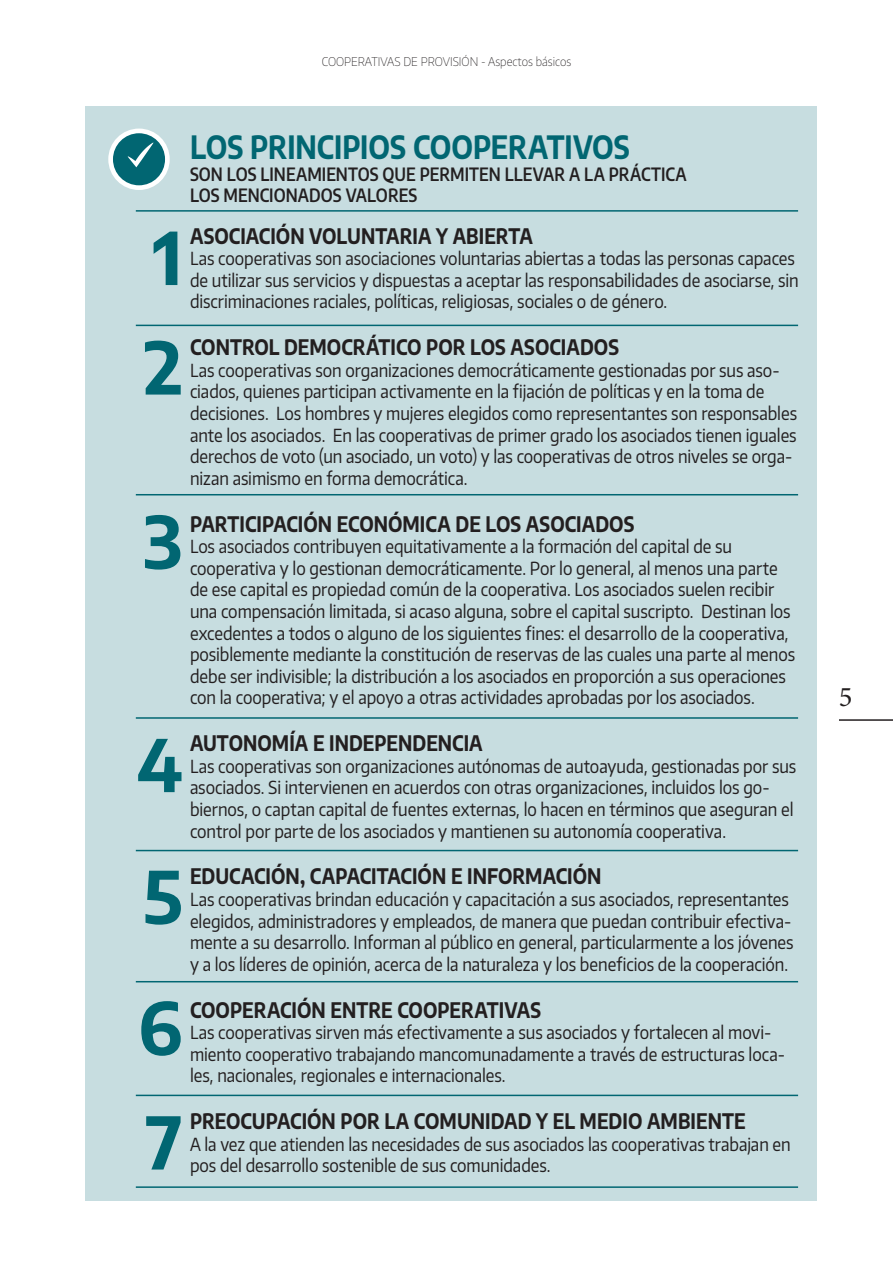
<style>
.page{position:relative;width:893px;height:1263px;background:#fff}
.page>*{position:absolute;margin:0;border:0;box-sizing:border-box;transform-origin:0 0}
.t1{font:700 72px/131.4px "Encode Sans";color:#016672}
.t2{font:700 31.5px "Encode Sans";color:#016672;scale:.88 1}
.t3{font:28.5px "Minion Pro";color:#231f20}
.t4{font:700 21px "Encode Sans";color:#231f20;scale:.88 1}
.t5{font:18px/21.6px "Encode Sans";letter-spacing:-.005em;color:#231f20;scale:.88 1}
.t6{font:600 18px/21.6px "Encode Sans";color:#231f20;scale:.88 1}
.t7{font:100 12px "Encode Sans Narrow";color:#231f20}
</style>
<div class="page">
<hr style="left:839px;top:719px;width:54px;height:2px;background:#231f20">
<div style="left:85px;top:106px;width:732px;height:1094px;background:#c7dde0"></div>
<div style="left:108px;top:129px;width:62px;height:61px;background:#fff;border-radius:50%"></div>
<div style="left:113px;top:133px;width:52px;height:52px;background:#016672;border-radius:50%"></div>
<svg style="left:128px;top:143px;width:25px;height:24px"></svg>
<hr style="left:136px;top:210px;width:662px;height:2px;background:#016672">
<hr style="left:136px;top:325px;width:662px;height:1px;background:#016672">
<hr style="left:136px;top:494px;width:662px;height:1px;background:#016672">
<hr style="left:136px;top:717px;width:662px;height:2px;background:#016672">
<hr style="left:136px;top:850px;width:662px;height:1px;background:#016672">
<hr style="left:136px;top:981px;width:662px;height:1px;background:#016672">
<hr style="left:136px;top:1095px;width:662px;height:1px;background:#016672">
<hr style="left:136px;top:1186px;width:662px;height:2px;background:#016672">
<p class="t7" style="left:322px;top:53px;width:251px">COOPERATIVAS DE PROVISIÓN - Aspectos básicos</p>
<h1 class="t1" style="left:144px;top:199px;width:40px;line-height:109.5px">1<br>2</h1>
<h1 class="t1" style="left:143px;top:472px;width:41px">3</h1>
<h1 class="t1" style="left:137px;top:695px;width:47px;text-align:justify">4<br>5<br>6</h1>
<h1 class="t1" style="left:146px;top:1072px;width:38px">7</h1>
<h2 class="t2" style="left:190px;top:124px;width:501px">LOS PRINCIPIOS COOPERATIVOS</h2>
<p class="t6" style="left:190px;top:162px;width:566px">SON LOS LINEAMIENTOS QUE PERMITEN LLEVAR A LA PRÁCTICA<br>LOS MENCIONADOS VALORES</p>
<p class="t4" style="left:190px;top:220px;width:391px">ASOCIACIÓN VOLUNTARIA Y ABIERTA</p>
<p class="t5" style="left:190px;top:247px;width:693px">Las cooperativas son asociaciones voluntarias abiertas a todas las personas capaces de utilizar sus servicios y dispuestas a aceptar las responsabilidades de asociarse, sin discriminaciones raciales, políticas, religiosas, sociales o de género.</p>
<p class="t4" style="left:190px;top:332px;width:489px">CONTROL DEMOCRÁTICO POR LOS ASOCIADOS</p>
<p class="t5" style="left:190px;top:359px;width:691px">Las cooperativas son organizaciones democráticamente gestionadas por sus aso&shy;ciados, quienes participan activamente en la fijación de políticas y en la toma de decisiones. Los hombres y mujeres elegidos como representantes son responsables ante los asociados. En las cooperativas de primer grado los asociados tienen iguales derechos de voto (un asociado, un voto) y las cooperativas de otros niveles se orga&shy;nizan asimismo en forma democrática.</p>
<p class="t4" style="left:190px;top:508px;width:506px">PARTICIPACIÓN ECONÓMICA DE LOS ASOCIADOS</p>
<p class="t5" style="left:190px;top:535px;width:689px">Los asociados contribuyen equitativamente a la formación del capital de su cooperativa y lo gestionan democráticamente. Por lo general, al menos una parte de ese capital es propiedad común de la cooperativa. Los asociados suelen recibir una compensación limitada, si acaso alguna, sobre el capital suscripto. Destinan los excedentes a todos o alguno de los siguientes fines: el desarrollo de la cooperativa, posiblemente mediante la constitución de reservas de las cuales una parte al menos debe ser indivisible; la distribución a los asociados en proporción a sus operaciones con la cooperativa; y el apoyo a otras actividades aprobadas por los asociados.</p>
<p class="t4" style="left:190px;top:728px;width:334px">AUTONOMÍA E INDEPENDENCIA</p>
<p class="t5" style="left:190px;top:755px;width:691px">Las cooperativas son organizaciones autónomas de autoayuda, gestionadas por sus asociados. Si intervienen en acuerdos con otras organizaciones, incluidos los go&shy;biernos, o captan capital de fuentes externas, lo hacen en términos que aseguran el control por parte de los asociados y mantienen su autonomía cooperativa.</p>
<p class="t4" style="left:190px;top:861px;width:469px">EDUCACIÓN, CAPACITACIÓN E INFORMACIÓN</p>
<p class="t5" style="left:190px;top:888px;width:687px">Las cooperativas brindan educación y capacitación a sus asociados, representantes elegidos, administradores y empleados, de manera que puedan contribuir efectiva&shy;mente a su desarrollo. Informan al público en general, particularmente a los jóvenes y a los líderes de opinión, acerca de la naturaleza y los beneficios de la cooperación.</p>
<p class="t4" style="left:190px;top:994px;width:400px">COOPERACIÓN ENTRE COOPERATIVAS</p>
<p class="t5" style="left:190px;top:1021px;width:678px">Las cooperativas sirven más efectivamente a sus asociados y fortalecen al movi&shy;miento cooperativo trabajando mancomunadamente a través de estructuras loca&shy;les, nacionales, regionales e internacionales.</p>
<p class="t4" style="left:190px;top:1106px;width:633px">PREOCUPACIÓN POR LA COMUNIDAD Y EL MEDIO AMBIENTE</p>
<p class="t5" style="left:190px;top:1133px;width:684px">A la vez que atienden las necesidades de sus asociados las cooperativas trabajan en pos del desarrollo sostenible de sus comunidades.</p>
<h3 class="t3" style="left:839px;top:678px;width:15px">5</h3>
</div>
